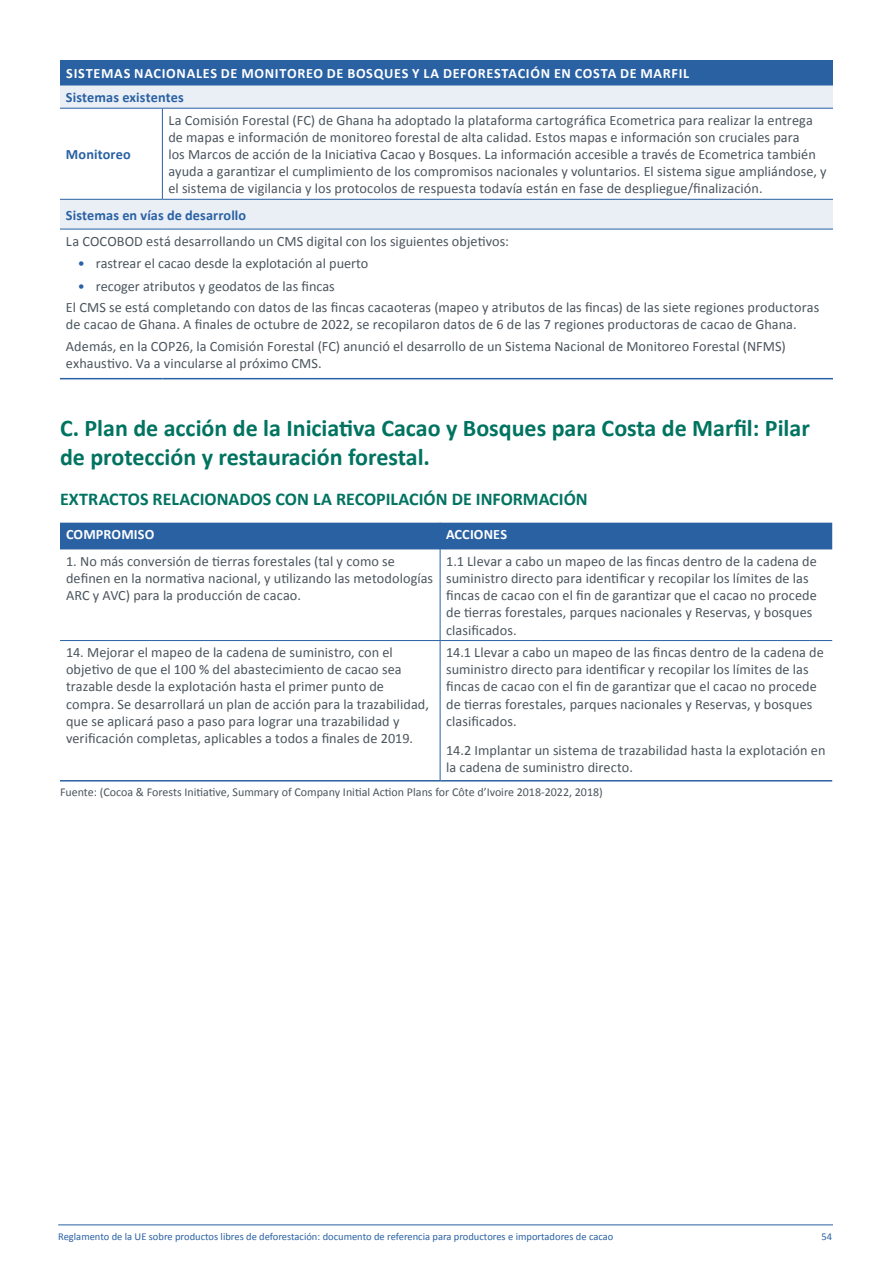
<style>
.page{position:relative;width:893px;height:1263px;background:#fff}
.page>*{position:absolute;margin:0;border:0;box-sizing:border-box;transform-origin:0 0}
.t1{font:700 24px/28.8px "Calibri";color:#007361}
.t2{font:700 18px "Calibri";color:#007361}
.t3{font:14.25px/17.1px "Calibri";letter-spacing:.005em;color:#4b555e}
.t4{font:700 14.25px "Calibri";letter-spacing:.045em;color:#fff}
.t5{font:700 14.25px "Calibri";letter-spacing:.01em;color:#2961a3}
.t6{font:700 14.25px "Calibri";letter-spacing:.01em;color:#fff}
.t7{font:12px "Calibri";color:#4b555e}
.t8{font:10.5px "Calibri";color:#2961a3}
.s1{color:#2961a3}
</style>
<div class="page">
<hr style="left:58px;top:1224px;width:775px;height:1px;background:#2961a3">
<div style="left:60px;top:60px;width:773px;height:26px;background:#2961a3"></div>
<svg style="left:60px;top:86px;width:773px;height:143px"></svg>
<hr style="left:60px;top:378px;width:102px;height:1px;background:#2961a3">
<hr style="left:162px;top:378px;width:671px;height:1px;background:#2961a3">
<hr style="left:60px;top:108px;width:102px;height:1px;background:#2961a3">
<hr style="left:162px;top:108px;width:671px;height:1px;background:#2961a3">
<hr style="left:162px;top:109px;width:1px;height:90px;background:#2961a3">
<hr style="left:60px;top:199px;width:102px;height:1px;background:#2961a3">
<hr style="left:162px;top:199px;width:671px;height:1px;background:#2961a3">
<hr style="left:60px;top:229px;width:102px;height:1px;background:#2961a3">
<hr style="left:162px;top:229px;width:671px;height:1px;background:#2961a3">
<hr style="left:440px;top:549px;width:1px;height:91px;background:#2961a3">
<hr style="left:440px;top:641px;width:1px;height:139px;background:#2961a3">
<hr style="left:60px;top:640px;width:380px;height:1px;background:#2961a3">
<hr style="left:440px;top:640px;width:392px;height:1px;background:#2961a3">
<hr style="left:60px;top:780px;width:380px;height:1px;background:#2961a3">
<hr style="left:440px;top:780px;width:392px;height:1px;background:#2961a3">
<div style="left:60px;top:523px;width:772px;height:26px;background:#2961a3"></div>
<p class="t4" style="left:66px;top:63px;width:624px">SISTEMAS NACIONALES DE MONITOREO DE BOSQUES Y LA DEFORESTACIÓN EN COSTA DE MARFIL</p>
<p class="t5" style="left:66px;top:87px;width:119px">Sistemas existentes</p>
<p class="t3" style="left:168px;top:111px;width:660px">La Comisión Forestal (FC) de Ghana ha adoptado la plataforma cartográfica Ecometrica para realizar la entrega de mapas e información de monitoreo forestal de alta calidad. Estos mapas e información son cruciales para<br>los Marcos de acción de la Iniciativa Cacao y Bosques. La información accesible a través de Ecometrica también ayuda a garantizar el cumplimiento de los compromisos nacionales y voluntarios. El sistema sigue ampliándose, y el sistema de vigilancia y los protocolos de respuesta todavía están en fase de despliegue/finalización.</p>
<p class="t5" style="left:66px;top:205px;width:182px">Sistemas en vías de desarrollo</p>
<p class="t3" style="left:66px;top:232px;width:445px">La COCOBOD está desarrollando un CMS digital con los siguientes objetivos:</p>
<p class="t3" style="left:78px;top:255px;width:292px"><span class="s1">•</span> rastrear el cacao desde la explotación al puerto</p>
<p class="t3" style="left:66px;top:275px;width:755px;line-height:21.6px;text-indent:12px"><span class="s1">•</span> recoger atributos y geodatos de las fincas<br>El CMS se está completando con datos de las fincas cacaoteras (mapeo y atributos de las fincas) de las siete regiones productoras</p>
<p class="t3" style="left:66px;top:314px;width:732px;line-height:21.6px">de cacao de Ghana. A finales de octubre de 2022, se recopilaron datos de 6 de las 7 regiones productoras de cacao de Ghana.<br>Además, en la COP26, la Comisión Forestal (FC) anunció el desarrollo de un Sistema Nacional de Monitoreo Forestal (NFMS)</p>
<p class="t3" style="left:66px;top:354px;width:257px">exhaustivo. Va a vincularse al próximo CMS.</p>
<p class="t5" style="left:66px;top:144px;width:66px">Monitoreo</p>
<h1 class="t1" style="left:60px;top:413px;width:751px">C. Plan de acción de la Iniciativa Cacao y Bosques para Costa de Marfil: Pilar de protección y restauración forestal.</h1>
<p class="t2" style="left:60px;top:486px;width:529px">EXTRACTOS RELACIONADOS CON LA RECOPILACIÓN DE INFORMACIÓN</p>
<p class="t6" style="left:66px;top:524px;width:90px">COMPROMISO</p>
<p class="t6" style="left:446px;top:524px;width:63px">ACCIONES</p>
<p class="t3" style="left:66px;top:552px;width:369px">1. No más conversión de tierras forestales (tal y como se definen en la normativa nacional, y utilizando las metodologías<br>ARC y AVC) para la producción de cacao.</p>
<p class="t3" style="left:446px;top:552px;width:372px">1.1 Llevar a cabo un mapeo de las fincas dentro de la cadena de suministro directo para identificar y recopilar los límites de las fincas de cacao con el fin de garantizar que el cacao no procede de tierras forestales, parques nacionales y Reservas, y bosques clasificados.</p>
<p class="t3" style="left:66px;top:643px;width:364px">14. Mejorar el mapeo de la cadena de suministro, con el objetivo de que el 100 % del abastecimiento de cacao sea trazable desde la explotación hasta el primer punto de compra. Se desarrollará un plan de acción para la trazabilidad, que se aplicará paso a paso para lograr una trazabilidad y verificación completas, aplicables a todos a finales de 2019.</p>
<p class="t3" style="left:446px;top:643px;width:379px">14.1 Llevar a cabo un mapeo de las fincas dentro de la cadena de suministro directo para identificar y recopilar los límites de las fincas de cacao con el fin de garantizar que el cacao no procede de tierras forestales, parques nacionales y Reservas, y bosques clasificados.</p>
<p class="t3" style="left:446px;top:741px;width:381px">14.2 Implantar un sistema de trazabilidad hasta la explotación en la cadena de suministro directo.</p>
<p class="t7" style="left:60px;top:784px;width:544px">Fuente: (Cocoa &amp; Forests Initiative, Summary of Company Initial Action Plans for Côte d’Ivoire 2018-2022, 2018)</p>
<p class="t8" style="left:58px;top:1229px;width:557px">Reglamento de la UE sobre productos libres de deforestación: documento de referencia para productores e importadores de cacao</p>
<p class="t8" style="left:822px;top:1229px;width:12px">54</p>
</div>
